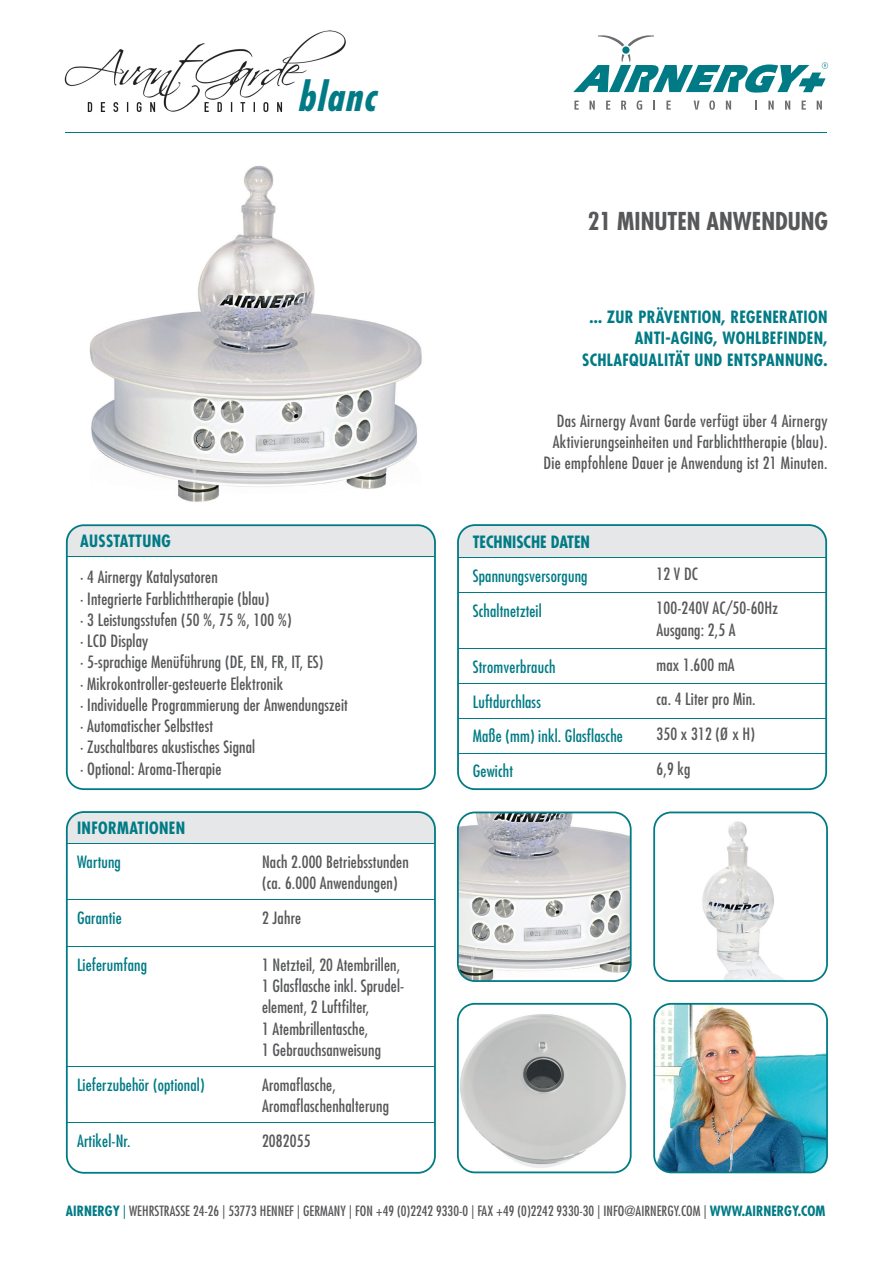
<style>
.page{position:relative;width:893px;height:1263px;background:#fff}
.page>*{position:absolute;margin:0;border:0;box-sizing:border-box;transform-origin:0 0}
.t1{font:italic 700 condensed 39.45px "Futura Std";color:#007b85}
.t2{font:700 condensed 24px "Futura Std";color:#57585a}
.t3{font:condensed 16.5px/21.3px "Futura Std";letter-spacing:.01em;color:#57585a}
.t4{font:condensed 16.5px "Futura Std";letter-spacing:.01em;color:#007b85}
.t5{font:700 condensed 16.5px/21.3px "Futura Std";letter-spacing:.02em;color:#007b85;text-align:right}
.t6{font:700 condensed 16.5px "Futura Std";color:#007b85}
.t7{font:condensed 13.8px "Futura Std";letter-spacing:.005em;color:#57585a}
.s1{font-weight:700;color:#007b85}
.s2{color:#007b85}
</style>
<div class="page">
<hr style="left:66px;top:132px;width:761px;height:1px;background:#007b85">
<svg style="left:574px;top:101px;width:5px;height:9px"></svg>
<svg style="left:589px;top:101px;width:6px;height:9px"></svg>
<svg style="left:606px;top:101px;width:4px;height:9px"></svg>
<svg style="left:621px;top:101px;width:5px;height:9px"></svg>
<svg style="left:637px;top:100px;width:5px;height:10px"></svg>
<svg style="left:653px;top:101px;width:2px;height:9px"></svg>
<svg style="left:666px;top:101px;width:5px;height:9px"></svg>
<svg style="left:694px;top:101px;width:5px;height:9px"></svg>
<svg style="left:709px;top:100px;width:6px;height:10px"></svg>
<svg style="left:726px;top:101px;width:5px;height:9px"></svg>
<svg style="left:755px;top:101px;width:2px;height:9px"></svg>
<svg style="left:768px;top:101px;width:6px;height:9px"></svg>
<svg style="left:785px;top:101px;width:5px;height:9px"></svg>
<svg style="left:802px;top:101px;width:4px;height:9px"></svg>
<svg style="left:817px;top:101px;width:5px;height:9px"></svg>
<svg style="left:573px;top:35px;width:255px;height:58px"></svg>
<img style="left:653px;top:1003px;width:175px;height:170px">
<svg style="left:457px;top:811px;width:175px;height:171px"></svg>
<svg style="left:653px;top:811px;width:175px;height:171px"></svg>
<img style="left:65px;top:30px;width:281px;height:82px">
<img style="left:65px;top:165px;width:357px;height:381px">
<svg style="left:457px;top:1003px;width:175px;height:170px"></svg>
<svg style="left:66px;top:811px;width:370px;height:363px"></svg>
<svg style="left:66px;top:524px;width:370px;height:266px"></svg>
<svg style="left:457px;top:524px;width:370px;height:266px"></svg>
<h1 class="t1" style="left:297px;top:72px;width:90px">blanc</h1>
<p class="t5" style="left:80px;top:530px;width:92px">AUSSTATTUNG</p>
<p class="t3" style="left:80px;top:566px;width:269px">∙ 4 Airnergy Katalysatoren<br>∙ Integrierte Farblichttherapie (blau)<br>∙ 3 Leistungsstufen (50 %, 75 %, 100 %)<br>∙ LCD Display<br>∙ 5-sprachige Menüführung (DE, EN, FR, IT, ES)<br>∙ Mikrokontroller-gesteuerte Elektronik<br>∙ Individuelle Programmierung der Anwendungszeit ∙ Automatischer Selbsttest<br>∙ Zuschaltbares akustisches Signal<br>∙ Optional: Aroma-Therapie</p>
<p class="t5" style="left:77px;top:817px;width:110px">INFORMATIONEN</p>
<p class="t4" style="left:77px;top:852px;width:45px">Wartung</p>
<p class="t3" style="left:262px;top:851px;width:148px">Nach 2.000 Betriebsstunden (ca. 6.000 Anwendungen)</p>
<p class="t4" style="left:77px;top:908px;width:46px">Garantie</p>
<p class="t3" style="left:262px;top:907px;width:41px">2 Jahre</p>
<p class="t4" style="left:77px;top:955px;width:71px">Lieferumfang</p>
<p class="t3" style="left:262px;top:954px;width:144px">1 Netzteil, 20 Atembrillen,<br>1 Glasflasche inkl. Sprudel&shy;element, 2 Luftfilter,<br>1 Atembrillentasche,<br>1 Gebrauchsanweisung</p>
<p class="t4" style="left:77px;top:1075px;width:129px">Lieferzubehör (optional)</p>
<p class="t3" style="left:262px;top:1074px;width:129px">Aromaflasche,<br>Aromaflaschenhalterung</p>
<p class="t4" style="left:77px;top:1131px;width:55px">Artikel-Nr.</p>
<p class="t3" style="left:262px;top:1130px;width:50px">2082055</p>
<h2 class="t2" style="left:588px;top:206px;width:242px">21 MINUTEN ANWENDUNG</h2>
<p class="t5" style="left:582px;top:306px;width:247px">... ZUR PRÄVENTION, REGENERATION<br>ANTI-AGING, WOHLBEFINDEN,<br>SCHLAFQUALITÄT UND ENTSPANNUNG.</p>
<p class="t3" style="left:544px;top:410px;width:285px;text-align:right">Das Airnergy Avant Garde verfügt über 4 Airnergy<br>Aktivierungseinheiten und Farblichttherapie (blau).<br>Die empfohlene Dauer je Anwendung ist 21 Minuten.</p>
<p class="t6" style="left:473px;top:531px;width:119px">TECHNISCHE DATEN</p>
<p class="t4" style="left:473px;top:566px;width:116px">Spannungsversorgung</p>
<p class="t3" style="left:656px;top:563px;width:43px">12 V DC</p>
<p class="t4" style="left:473px;top:600px;width:70px">Schaltnetzteil</p>
<p class="t3" style="left:656px;top:597px;width:123px">100-240V AC/50-60Hz<br>Ausgang: 2,5 A</p>
<p class="t4" style="left:473px;top:657px;width:84px">Stromverbrauch</p>
<p class="t3" style="left:656px;top:654px;width:80px">max 1.600 mA</p>
<p class="t4" style="left:473px;top:691px;width:70px">Luftdurchlass</p>
<p class="t3" style="left:656px;top:688px;width:101px">ca. 4 Liter pro Min.</p>
<p class="t4" style="left:473px;top:726px;width:152px">Maße (mm) inkl. Glasflasche</p>
<p class="t3" style="left:656px;top:723px;width:100px">350 x 312 (Ø x H)</p>
<p class="t4" style="left:473px;top:761px;width:42px">Gewicht</p>
<p class="t3" style="left:656px;top:758px;width:35px">6,9 kg</p>
<p class="t7" style="left:66px;top:1202px;width:761px"><span class="s1">AIRNERGY</span> <span class="s2">|</span> WEHRSTRASSE 24-26 | 53773 HENNEF | GERMANY | FON +49 (0)2242 9330-0 | FAX +49 (0)2242 9330-30 | INFO@AIRNERGY.COM | <span class="s1">WWW.AIRNERGY.COM</span></p>
</div>
